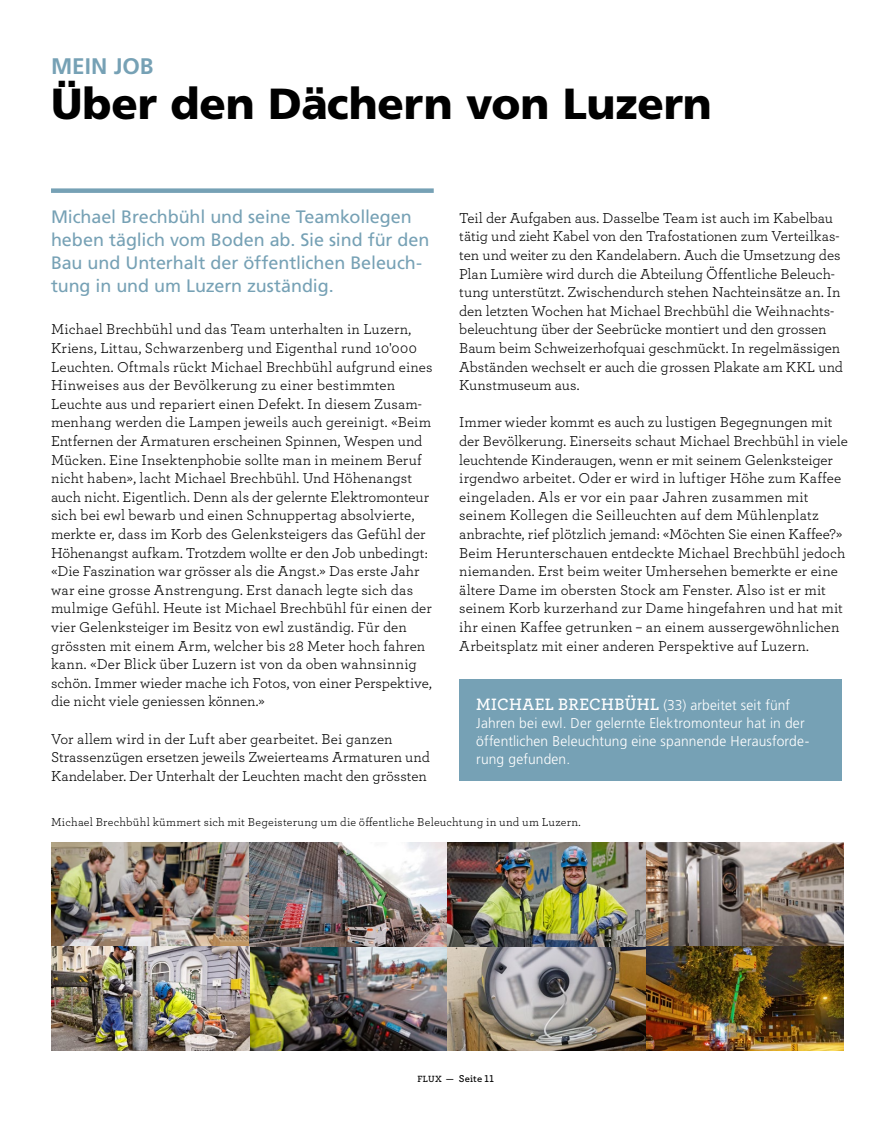
<style>
.page{position:relative;width:893px;height:1123px;background:#fff}
.page>*{position:absolute;margin:0;border:0;box-sizing:border-box;transform-origin:0 0}
.t1{font:900 43.5px "Frutiger LT Std";letter-spacing:-.005em;color:#000}
.t2{font:700 22.5px "Frutiger LT Std";color:#76a1b5}
.t3{font:18px/23.2px "Frutiger LT Std";letter-spacing:-.005em;color:#76a1b5}
.t4{font:15px/18.6px "Archer";color:#000}
.t5{font:300 14.25px/18px "Frutiger LT Std";letter-spacing:.01em;color:#fff}
.t6{font:12px "Archer";letter-spacing:.02em;color:#000}
.t7{font:600 10.5px "Archer";letter-spacing:.02em;color:#000}
.s1{font-family:"Archer";font-weight:600;font-size:17.25px}
.s2{font-size:9.45px}
</style>
<div class="page">
<img style="left:51px;top:842px;width:793px;height:208px">
<div style="left:51px;top:188px;width:383px;height:5px;background:#76a1b5"></div>
<div style="left:459px;top:679px;width:383px;height:101px;background:#76a1b5"></div>
<h2 class="t2" style="left:51px;top:53px;width:104px">MEIN JOB</h2>
<h1 class="t1" style="left:51px;top:77px;width:662px">Über den Dächern von Luzern</h1>
<p class="t3" style="left:51px;top:205px;width:380px">Michael Brechbühl und seine Teamkollegen heben täglich vom Boden ab. Sie sind für den Bau und Unterhalt der öffentlichen Beleuch&shy;tung in und um Luzern zuständig.</p>
<p class="t4" style="left:51px;top:319px;width:383px">Michael Brechbühl und das Team unterhalten in Luzern, Kriens, Littau, Schwarzenberg und Eigenthal rund 10'000<br>Leuchten. Oftmals rückt Michael Brechbühl aufgrund eines Hinweises aus der Bevölkerung zu einer bestimmten Leuchte aus und repariert einen Defekt. In diesem Zusam&shy;menhang werden die Lampen jeweils auch gereinigt. «Beim Entfernen der Armaturen erscheinen Spinnen, Wespen und Mücken. Eine Insektenphobie sollte man in meinem Beruf nicht haben», lacht Michael Brechbühl. Und Höhenangst auch nicht. Eigentlich. Denn als der gelernte Elektromonteur sich bei ewl bewarb und einen Schnuppertag absolvierte, merkte er, dass im Korb des Gelenksteigers das Gefühl der Höhenangst aufkam. Trotzdem wollte er den Job unbedingt: «Die Faszination war grösser als die Angst.» Das erste Jahr war eine grosse Anstrengung. Erst danach legte sich das mulmige Gefühl. Heute ist Michael Brechbühl für einen der vier Gelenksteiger im Besitz von ewl zuständig. Für den grössten mit einem Arm, welcher bis 28 Meter hoch fahren kann. «Der Blick über Luzern ist von da oben wahnsinnig schön. Immer wieder mache ich Fotos, von einer Perspektive, die nicht viele geniessen können.»</p>
<p class="t4" style="left:51px;top:728px;width:380px">Vor allem wird in der Luft aber gearbeitet. Bei ganzen<br>Strassenzügen ersetzen jeweils Zweierteams Armaturen und<br>Kandelaber. Der Unterhalt der Leuchten macht den grössten</p>
<p class="t6" style="left:51px;top:813px;width:531px">Michael Brechbühl kümmert sich mit Begeisterung um die öffentliche Beleuchtung in und um Luzern.</p>
<p class="t4" style="left:459px;top:208px;width:385px">Teil der Aufgaben aus. Dasselbe Team ist auch im Kabelbau tätig und zieht Kabel von den Trafostationen zum Verteilkas&shy;ten und weiter zu den Kandelabern. Auch die Umsetzung des Plan Lumière wird durch die Abteilung Öffentliche Beleuch&shy;tung unterstützt. Zwischendurch stehen Nachteinsätze an. In den letzten Wochen hat Michael Brechbühl die Weihnachts&shy;beleuchtung über der Seebrücke montiert und den grossen Baum beim Schweizerhofquai geschmückt. In regelmässigen Abständen wechselt er auch die grossen Plakate am KKL und Kunstmuseum aus.</p>
<p class="t4" style="left:459px;top:412px;width:390px">Immer wieder kommt es auch zu lustigen Begegnungen mit der Bevölkerung. Einerseits schaut Michael Brechbühl in viele leuchtende Kinderaugen, wenn er mit seinem Gelenksteiger irgendwo arbeitet. Oder er wird in luftiger Höhe zum Kaffee eingeladen. Als er vor ein paar Jahren zusammen mit seinem Kollegen die Seilleuchten auf dem Mühlenplatz anbrachte, rief plötzlich jemand: «Möchten Sie einen Kaffee?» Beim Herunterschauen entdeckte Michael Brechbühl jedoch niemanden. Erst beim weiter Umhersehen bemerkte er eine ältere Dame im obersten Stock am Fenster. Also ist er mit seinem Korb kurzerhand zur Dame hingefahren und hat mit ihr einen Kaffee getrunken – an einem aussergewöhnlichen Arbeitsplatz mit einer anderen Perspektive auf Luzern.</p>
<p class="t5" style="left:476px;top:696px;width:334px"><span class="s1">MICHAEL BRECHBÜHL</span> (33) arbeitet seit fünf Jahren bei ewl. Der gelernte Elektromonteur hat in der öffentlichen Beleuchtung eine spannende Herausforde&shy;rung gefunden.</p>
<p class="t7" style="left:417px;top:1070px;width:78px"><span class="s2">FLUX —</span> Seite 11</p>
</div>
